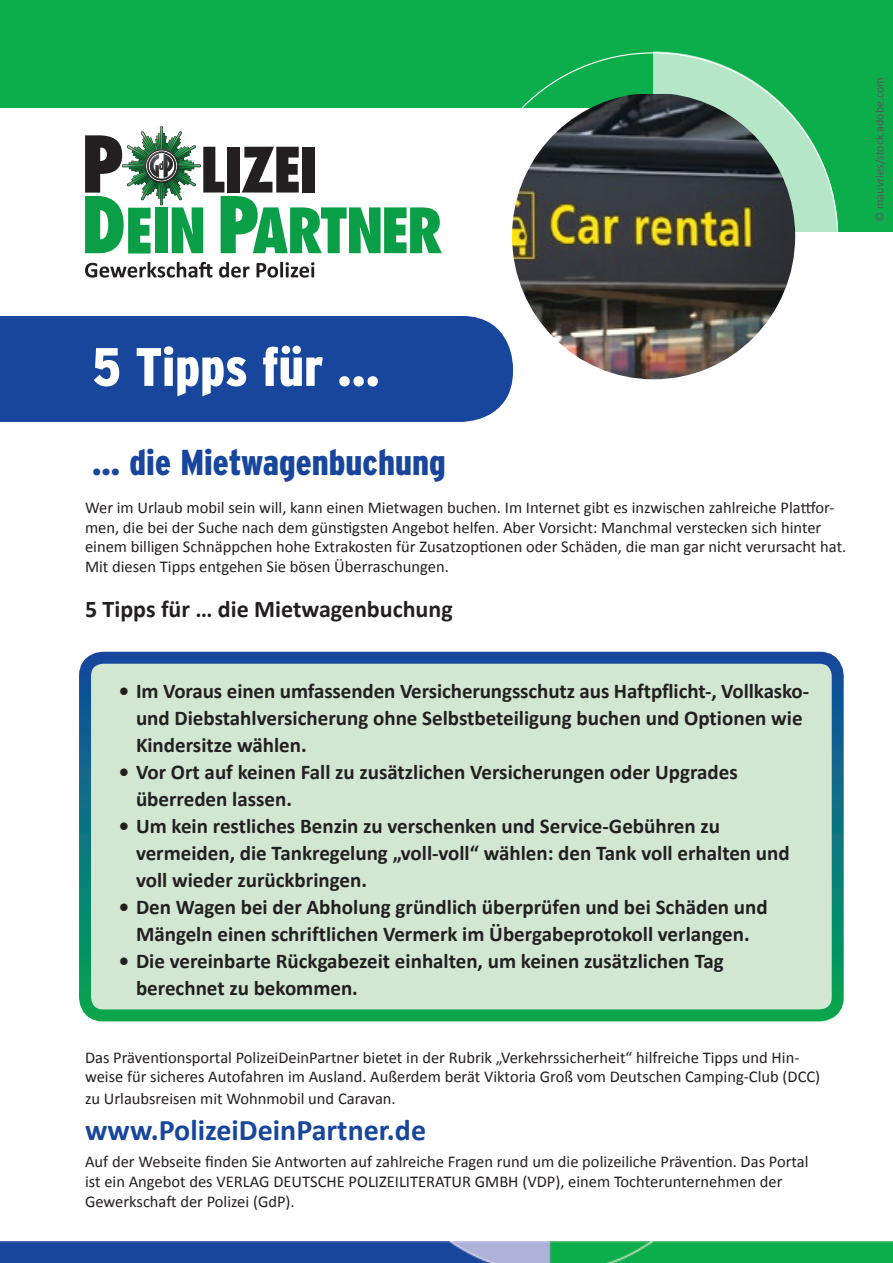
<style>
.page{position:relative;width:893px;height:1263px;background:#fff}
.page>*{position:absolute;margin:0;border:0;box-sizing:border-box;transform-origin:0 0}
.t1{font:900 condensed 54px "Interstate";color:#fff}
.t2{font:900 condensed 36px "Interstate";color:#18469d}
.t3{font:700 30px "Calibri";color:#18469d}
.t4{font:700 24px "Calibri";color:#231f20}
.t5{font:700 21px/27px "Calibri";color:#231f20}
.t6{font:16.5px/19.8px "Calibri";color:#231f20}
.t7{font:12px "Calibri";color:#57585a}
</style>
<div class="page">
<div style="left:85px;top:658px;width:753px;height:357px;background:#d1e7d2;border-radius:18px"></div>
<div style="left:79px;top:652px;width:765px;height:369px;border:12px solid #fff;border-radius:18px"></div>
<img style="left:0;top:1242px;width:893px;height:21px">
<div style="left:0;top:0;width:893px;height:232px;background:#0cae4c"></div>
<div style="left:0;top:108px;width:654px;height:237px;background:#fff"></div>
<svg style="left:652px;top:51px;width:186px;height:329px"></svg>
<svg style="left:85px;top:126px;width:357px;height:127px"></svg>
<svg style="left:85px;top:262px;width:127px;height:16px"></svg>
<svg style="left:219px;top:262px;width:30px;height:16px"></svg>
<svg style="left:257px;top:262px;width:57px;height:16px"></svg>
<img style="left:512px;top:94px;width:283px;height:285px">
<div style="left:0;top:316px;width:513px;height:106px;background:#18469d"></div>
<p class="t7" style="left:872px;top:222px;width:146px;rotate:-90deg">© mauvries/stock.adobe.com</p>
<h1 class="t1" style="left:92px;top:337px;width:289px">5 Tipps für ...</h1>
<h2 class="t2" style="left:92px;top:442px;width:355px">... die Mietwagenbuchung</h2>
<p class="t6" style="left:85px;top:497px;width:763px">Wer im Urlaub mobil sein will, kann einen Mietwagen buchen. Im Internet gibt es inzwischen zahlreiche Plattfor&shy;men, die bei der Suche nach dem günstigsten Angebot helfen. Aber Vorsicht: Manchmal verstecken sich hinter einem billigen Schnäppchen hohe Extrakosten für Zusatzoptionen oder Schäden, die man gar nicht verursacht hat.<br>Mit diesen Tipps entgehen Sie bösen Überraschungen.</p>
<h3 class="t4" style="left:85px;top:594px;width:369px">5 Tipps für … die Mietwagenbuchung</h3>
<p class="t5" style="left:136px;top:677px;width:675px;text-indent:-17px">• Im Voraus einen umfassenden Versicherungsschutz aus Haftpflicht-, Vollkasko&shy;und Diebstahlversicherung ohne Selbstbeteiligung buchen und Optionen wie<br>Kindersitze wählen.</p>
<p class="t5" style="left:136px;top:758px;width:603px;text-indent:-17px">• Vor Ort auf keinen Fall zu zusätzlichen Versicherungen oder Upgrades überreden lassen.</p>
<p class="t5" style="left:136px;top:812px;width:655px;text-indent:-17px">• Um kein restliches Benzin zu verschenken und Service-Gebühren zu vermeiden, die Tankregelung „voll-voll“ wählen: den Tank voll erhalten und voll wieder zurückbringen.</p>
<p class="t5" style="left:119px;top:893px;width:650px;text-align:center">• Den Wagen bei der Abholung gründlich überprüfen und bei Schäden und<br>Mängeln einen schriftlichen Vermerk im Übergabeprotokoll verlangen.</p>
<p class="t5" style="left:136px;top:947px;width:589px;text-indent:-17px">• Die vereinbarte Rückgabezeit einhalten, um keinen zusätzlichen Tag berechnet zu bekommen.</p>
<p class="t6" style="left:85px;top:1046px;width:737px">Das Präventionsportal PolizeiDeinPartner bietet in der Rubrik „Verkehrssicherheit“ hilfreiche Tipps und Hin&shy;weise für sicheres Autofahren im Ausland. Außerdem berät Viktoria Groß vom Deutschen Camping-Club (DCC)</p>
<p class="t6" style="left:85px;top:1088px;width:312px">zu Urlaubsreisen mit Wohnmobil und Caravan.</p>
<h3 class="t3" style="left:85px;top:1111px;width:343px">www.PolizeiDeinPartner.de</h3>
<p class="t6" style="left:85px;top:1151px;width:725px">Auf der Webseite finden Sie Antworten auf zahlreiche Fragen rund um die polizeiliche Prävention. Das Portal ist ein Angebot des VERLAG DEUTSCHE POLIZEILITERATUR GMBH (VDP), einem Tochterunternehmen der<br>Gewerkschaft der Polizei (GdP).</p>
</div>
